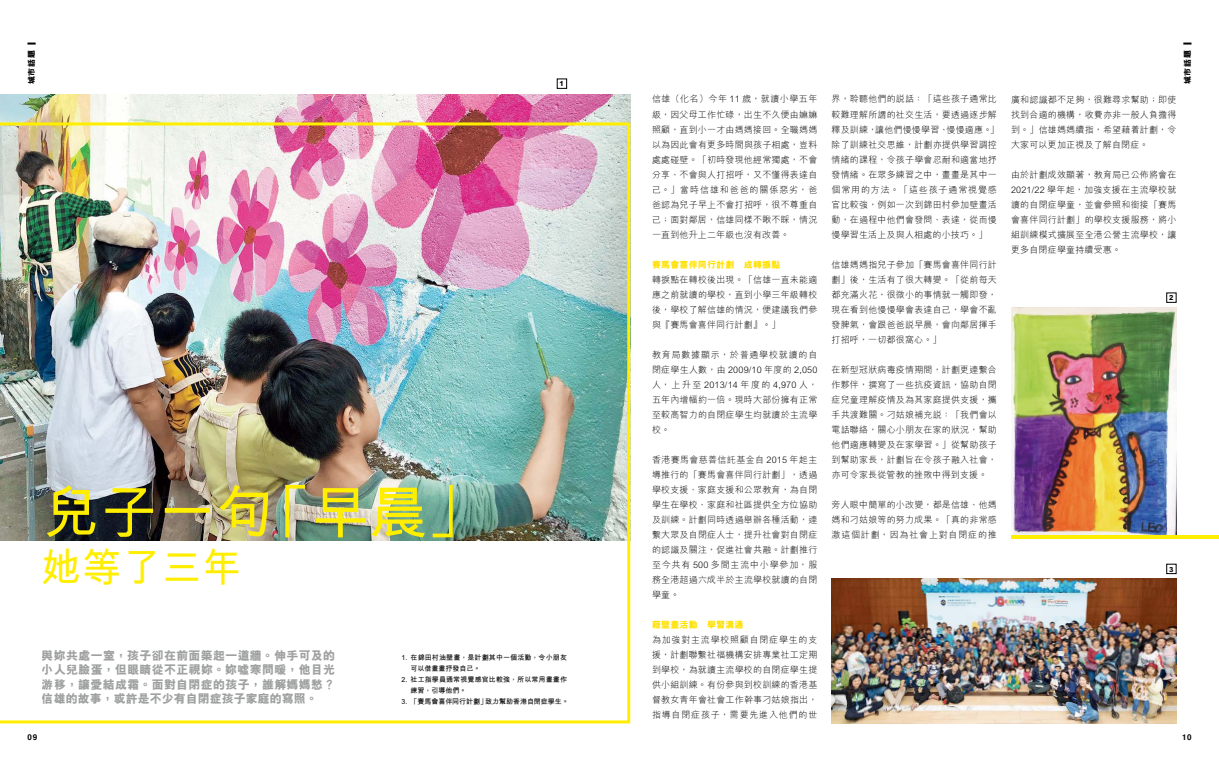
<style>
.page{position:relative;width:1219px;height:766px;background:#fff}
.page>*{position:absolute;margin:0;border:0;box-sizing:border-box;transform-origin:0 0}
.t1{font:700 58px "M Hei HK";color:#fe0}
.t2{font:700 40px "M Hei HK";color:#fe0}
.t3{font:800 12px/14.4px "M Hei HK";letter-spacing:.025em;color:#9fa0a0;text-align:justify}
.t4{font:300 9px/15px "M Hei HK";letter-spacing:.02em;color:#000;text-align:justify}
.t5{font:800 9px "M Hei HK";letter-spacing:.02em;color:#ffe100}
.t6{font:800 8px "M Hei HK";letter-spacing:.1em;color:#000}
.t7{font:700 8px "Helvetica";color:#000}
.t8{font:700 7px/11px "M Hei HK";letter-spacing:.015em;color:#000}
.t9{font:700 7px "M Hei HK";letter-spacing:-.005em;color:#000}
.t10{font:800 7px "M Hei HK";color:#000}
</style>
<div class="page">
<svg style="left:27px;top:43px;width:9px;height:2px"></svg>
<svg style="left:1183px;top:43px;width:8px;height:2px"></svg>
<img style="left:0;top:94px;width:630px;height:28px">
<img style="left:1011px;top:308px;width:165px;height:227px">
<img style="left:831px;top:578px;width:345px;height:145px">
<img style="left:0;top:122px;width:630px;height:601px">
<div style="left:557px;top:79px;width:10px;height:10px;border:1px solid #000"></div>
<div style="left:1166px;top:563px;width:10px;height:10px;border:1px solid #000"></div>
<hr style="left:1011px;top:535px;width:208px;height:3px;background:#fe0">
<p class="t6" style="left:26px;top:84px;width:36px;rotate:-90deg">城市話題</p>
<p class="t6" style="left:1182px;top:84px;width:36px;rotate:-90deg">城市話題</p>
<p class="t4" style="left:652px;top:91px;width:167px">信雄（化名）今年 11 歲，就讀小學五年級，因父母工作忙碌，出生不久便由嫲嫲照顧，直到小一才由媽媽接回。全職媽媽以為因此會有更多時間與孩子相處，豈料處處碰壁。「初時發現他經常獨處，不會分享、不會與人打招呼，又不懂得表達自己。」當時信雄和爸爸的關係惡劣，爸爸認為兒子早上不會打招呼，很不尊重自己；面對鄰居，信雄同樣不瞅不睬，情況一直到他升上二年級也沒有改善。</p>
<p class="t5" style="left:652px;top:258px;width:130px">賽馬會喜伴同行計劃　成轉捩點</p>
<p class="t4" style="left:652px;top:271px;width:167px">轉捩點在轉校後出現。「信雄一直未能適應之前就讀的學校，直到小學三年級轉校後，學校了解信雄的情況，便建議我們參與『賽馬會喜伴同行計劃』。」</p>
<p class="t4" style="left:652px;top:346px;width:167px">教育局數據顯示，於普通學校就讀的自閉症學生人數，由 2009/10 年度的 2,050人，上升至 2013/14 年度的 4,970 人，五年內增幅約一倍。現時大部份擁有正常至較高智力的自閉症學生均就讀於主流學校。</p>
<p class="t4" style="left:652px;top:451px;width:167px">香港賽馬會慈善信託基金自 2015 年起主導推行的「賽馬會喜伴同行計劃」，透過學校支援、家庭支援和公眾教育，為自閉學生在學校、家庭和社區提供全方位協助及訓練。計劃同時透過舉辦各種活動，連繫大眾及自閉症人士，提升社會對自閉症的認識及關注，促進社會共融。計劃推行至今共有 500 多間主流中小學參加，服務全港超過六成半於主流學校就讀的自閉學童。</p>
<p class="t5" style="left:652px;top:618px;width:93px">藉壁畫活動　學習溝通</p>
<p class="t4" style="left:652px;top:631px;width:167px">為加強對主流學校照顧自閉症學生的支援，計劃聯繫社福機構安排專業社工定期到學校，為就讀主流學校的自閉症學生提供小組訓練。有份參與到校訓練的香港基督教女青年會社會工作幹事刁姑娘指出，指導自閉症孩子，需要先進入他們的世</p>
<p class="t10" style="left:560px;top:79px;width:6px">1</p>
<p class="t4" style="left:831px;top:91px;width:169px;text-align:left">界，聆聽他們的說話：「這些孩子通常比較難理解所謂的社交生活，要透過逐步解釋及訓練，讓他們慢慢學習、慢慢適應。」除了訓練社交思維，計劃亦提供學習調控情緒的課程，令孩子學會忍耐和適當地抒發情緒。在眾多練習之中，畫畫是其中一個常用的方法。「這些孩子通常視覺感官比較強，例如一次到錦田村參加壁畫活動，在過程中他們會發問、表達，從而慢慢學習生活上及與人相處的小技巧。」</p>
<p class="t4" style="left:831px;top:256px;width:167px">信雄媽媽指兒子參加「賽馬會喜伴同行計劃」後，生活有了很大轉變。「從前每天都充滿火花，很微小的事情就一觸即發，現在看到他慢慢學會表達自己，學會不亂發脾氣，會跟爸爸說早晨，會向鄰居揮手打招呼，一切都很窩心。」</p>
<p class="t4" style="left:831px;top:361px;width:167px">在新型冠狀病毒疫情期間，計劃更連繫合作夥伴，撰寫了一些抗疫資訊，協助自閉症兒童理解疫情及為其家庭提供支援，攜手共渡難關。刁姑娘補充說：「我們會以電話聯絡，關心小朋友在家的狀況，幫助他們適應轉變及在家學習。」從幫助孩子到幫助家長，計劃旨在令孩子融入社會，亦可令家長從管教的挫敗中得到支援。</p>
<p class="t4" style="left:831px;top:496px;width:167px">旁人眼中簡單的小改變，都是信雄、他媽媽和刁姑娘等的努力成果。「真的非常感激這個計劃，因為社會上對自閉症的推</p>
<p class="t4" style="left:1011px;top:91px;width:167px">廣和認識都不足夠，很難尋求幫助；即使找到合適的機構，收費亦非一般人負擔得到。」信雄媽媽續指，希望藉着計劃，令大家可以更加正視及了解自閉症。</p>
<p class="t4" style="left:1011px;top:166px;width:167px">由於計劃成效顯著，教育局已公佈將會在2021/22 學年起，加強支援在主流學校就讀的自閉症學童，並會參照和銜接「賽馬會喜伴同行計劃」的學校支援服務，將小組訓練模式擴展至全港公營主流學校，讓更多自閉症學童持續受惠。</p>
<p class="t10" style="left:1169px;top:293px;width:6px">2</p>
<h1 class="t1" style="left:42px;top:470px;width:445px">兒子一句「早晨」</h1>
<h2 class="t2" style="left:42px;top:538px;width:202px">她等了三年</h2>
<p class="t10" style="left:1169px;top:564px;width:6px">3</p>
<h3 class="t3" style="left:42px;top:648px;width:295px">與妳共處一室，孩子卻在前面築起一道牆。伸手可及的小人兒臉蛋，但眼睛從不正視妳。妳噓寒問暖，他目光游移，讓愛結成霜。面對自閉症的孩子，誰解媽媽愁？信雄的故事，或許是不少有自閉症孩子家庭的寫照。</h3>
<p class="t8" style="left:411px;top:651px;width:158px;text-indent:-9px">1. 在錦田村油壁畫，是計劃其中一個活動，令小朋友可以借畫畫抒發自己。</p>
<p class="t8" style="left:411px;top:673px;width:158px;text-indent:-9px">2. 社工指學員通常視覺感官比較強，所以常用畫畫作練習，引導他們。</p>
<p class="t9" style="left:402px;top:695px;width:169px">3. 「賽馬會喜伴同行計劃」致力幫助香港自閉症學生。</p>
<p class="t7" style="left:27px;top:730px;width:11px">09</p>
<p class="t7" style="left:1182px;top:730px;width:11px">10</p>
</div>
